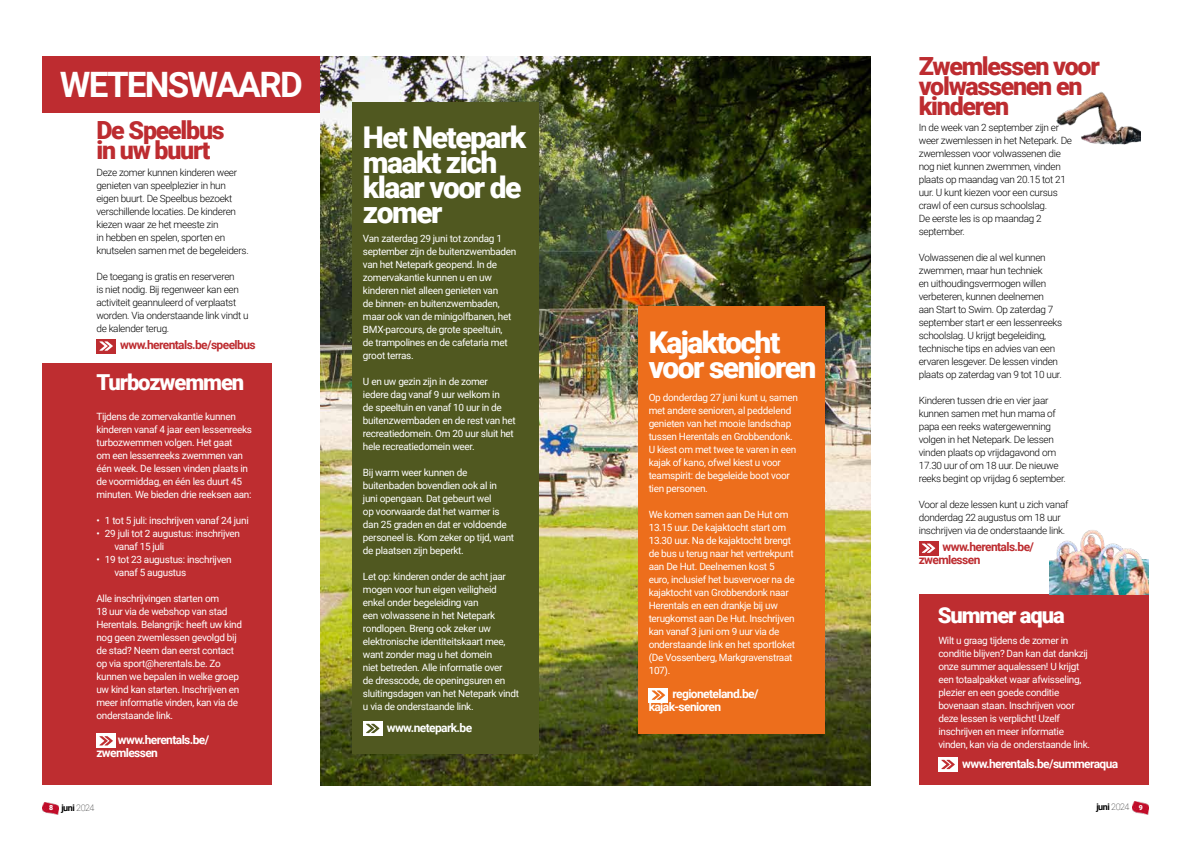
<style>
.page{position:relative;width:1191px;height:842px;background:#fff}
.page>*{position:absolute;margin:0;border:0;box-sizing:border-box;transform-origin:0 0}
.t1{font:700 35px "Roboto";letter-spacing:-.05em;color:#fff}
.t2{font:900 30px/25px "Roboto";letter-spacing:-.05em;color:#fff}
.t3{font:900 25px/20px "Roboto";letter-spacing:-.05em;color:#bd2c30}
.t4{font:900 22px "Roboto";letter-spacing:-.05em;color:#fff}
.t5{font:700 12px/13px "Roboto";letter-spacing:-.05em;color:#fff}
.t6{font:700 12px/13px "Roboto";letter-spacing:-.05em;color:#bd2c30}
.t7{font:10px/13px "Roboto";letter-spacing:-.03em;color:#fff}
.t8{font:300 10px/13px "Roboto";letter-spacing:-.03em;color:#000}
.t9{font:700 9px "Roboto";letter-spacing:-.05em;color:#000}
.s1{font-weight:900;font-size:7px;color:#fff}
.s2{font-weight:100}
</style>
<div class="page">
<img style="left:43px;top:802px;width:16px;height:12px">
<img style="left:1132px;top:802px;width:16px;height:12px">
<div style="left:43px;top:57px;width:277px;height:56px;background:#be2c30"></div>
<div style="left:918px;top:594px;width:230px;height:191px;background:#be2d30"></div>
<div style="left:938px;top:757px;width:20px;height:15px;background:#fff"></div>
<svg style="left:941px;top:760px;width:14px;height:9px"></svg>
<div style="left:918px;top:541px;width:20px;height:14px;background:#bd2c30"></div>
<svg style="left:922px;top:544px;width:13px;height:9px"></svg>
<div style="left:43px;top:363px;width:229px;height:422px;background:#be2d30"></div>
<div style="left:96px;top:734px;width:20px;height:14px;background:#fff"></div>
<svg style="left:99px;top:736px;width:14px;height:9px"></svg>
<img style="left:320px;top:57px;width:551px;height:728px">
<div style="left:352px;top:103px;width:187px;height:651px;background:#505820"></div>
<div style="left:363px;top:721px;width:19px;height:15px;background:#fff"></div>
<svg style="left:366px;top:724px;width:13px;height:9px"></svg>
<div style="left:96px;top:339px;width:20px;height:14px;background:#bd2c30"></div>
<svg style="left:99px;top:341px;width:14px;height:10px"></svg>
<img style="left:1049px;top:530px;width:99px;height:64px">
<img style="left:1056px;top:92px;width:85px;height:53px">
<div style="left:638px;top:307px;width:187px;height:427px;background:#ed6e1c"></div>
<div style="left:648px;top:688px;width:20px;height:14px;background:#fff"></div>
<svg style="left:651px;top:690px;width:14px;height:10px"></svg>
<h1 class="t1" style="left:60px;top:60px;width:244px">WETENSWAARD</h1>
<h3 class="t3" style="left:96px;top:119px;width:130px">De Speelbus in uw buurt</h3>
<p class="t8" style="left:96px;top:165px;width:154px">Deze zomer kunnen kinderen weer genieten van speelplezier in hun eigen buurt. De Speelbus bezoekt verschillende locaties. De kinderen kiezen waar ze het meeste zin<br>in hebben en spelen, sporten en knutselen samen met de begeleiders.</p>
<p class="t8" style="left:96px;top:269px;width:154px">De toegang is gratis en reserveren<br>is niet nodig. Bij regenweer kan een activiteit geannuleerd of verplaatst worden. Via onderstaande link vindt u de kalender terug.</p>
<p class="t6" style="left:120px;top:338px;width:137px">www.herentals.be/speelbus</p>
<h3 class="t4" style="left:96px;top:367px;width:149px">Turbozwemmen</h3>
<p class="t7" style="left:96px;top:410px;width:157px">Tijdens de zomervakantie kunnen kinderen vanaf 4 jaar een lessenreeks turbozwemmen volgen. Het gaat<br>om een lessenreeks zwemmen van één week. De lessen vinden plaats in de voormiddag, en één les duurt 45 minuten. We bieden drie reeksen aan:</p>
<p class="t7" style="left:96px;top:514px;width:154px">• 1 tot 5 juli: inschrijven vanaf 24 juni</p>
<p class="t7" style="left:114px;top:527px;width:127px;text-indent:-18px">• 29 juli tot 2 augustus: inschrijven vanaf 15 juli</p>
<p class="t7" style="left:114px;top:553px;width:119px;text-indent:-18px">• 19 tot 23 augustus: inschrijven vanaf 5 augustus</p>
<p class="t7" style="left:96px;top:592px;width:147px">Alle inschrijvingen starten om<br>18 uur via de webshop van stad<br>Herentals. Belangrijk: heeft uw kind nog geen zwemlessen gevolgd bij de stad? Neem dan eerst contact op via sport@herentals.be. Zo kunnen we bepalen in welke groep uw kind kan starten. Inschrijven en meer informatie vinden, kan via de onderstaande link.</p>
<p class="t5" style="left:96px;top:733px;width:114px;text-indent:21px">www.herentals.be/ zwemlessen</p>
<h2 class="t2" style="left:363px;top:124px;width:165px">Het Netepark maakt zich klaar voor de zomer</h2>
<p class="t7" style="left:363px;top:232px;width:155px">Van zaterdag 29 juni tot zondag 1 september zijn de buitenzwembaden van het Netepark geopend. In de zomervakantie kunnen u en uw kinderen niet alleen genieten van<br>de binnen- en buitenzwembaden, maar ook van de minigolfbanen, het<br>BMX-parcours, de grote speeltuin,<br>de trampolines en de cafetaria met groot terras.</p>
<p class="t7" style="left:363px;top:375px;width:154px">U en uw gezin zijn in de zomer iedere dag vanaf 9 uur welkom in<br>de speeltuin en vanaf 10 uur in de buitenzwembaden en de rest van het recreatiedomein. Om 20 uur sluit het hele recreatiedomein weer.</p>
<p class="t7" style="left:363px;top:466px;width:153px">Bij warm weer kunnen de buitenbaden bovendien ook al in juni opengaan. Dat gebeurt wel<br>op voorwaarde dat het warmer is dan 25 graden en dat er voldoende personeel is. Kom zeker op tijd, want de plaatsen zijn beperkt.</p>
<p class="t7" style="left:363px;top:570px;width:157px">Let op: kinderen onder de acht jaar mogen voor hun eigen veiligheid enkel onder begeleiding van<br>een volwassene in het Netepark rondlopen. Breng ook zeker uw elektronische identiteitskaart mee, want zonder mag u het domein<br>niet betreden. Alle informatie over<br>de dresscode, de openingsuren en sluitingsdagen van het Netepark vindt u via de onderstaande link.</p>
<p class="t5" style="left:387px;top:720px;width:87px">www.netepark.be</p>
<h2 class="t2" style="left:648px;top:329px;width:169px">Kajaktocht voor senioren</h2>
<p class="t7" style="left:648px;top:391px;width:151px">Op donderdag 27 juni kunt u, samen met andere senioren, al peddelend genieten van het mooie landschap tussen Herentals en Grobbendonk.<br>U kiest om met twee te varen in een kajak of kano, ofwel kiest u voor teamspirit: de begeleide boot voor tien personen.</p>
<p class="t7" style="left:648px;top:508px;width:148px">We komen samen aan De Hut om<br>13.15 uur. De kajaktocht start om<br>13.30 uur. Na de kajaktocht brengt de bus u terug naar het vertrekpunt aan De Hut. Deelnemen kost 5 euro, inclusief het busvervoer na de kajaktocht van Grobbendonk naar<br>Herentals en een drankje bij uw terugkomst aan De Hut. Inschrijven kan vanaf 3 juni om 9 uur via de onderstaande link en het sportloket (De Vossenberg, Markgravenstraat<br>107).</p>
<p class="t5" style="left:648px;top:687px;width:111px;text-indent:24px">regioneteland.be/ kajak-senioren</p>
<h3 class="t3" style="left:918px;top:56px;width:182px">Zwemlessen voor volwassenen en kinderen</h3>
<p class="t8" style="left:918px;top:120px;width:155px">In de week van 2 september zijn er weer zwemlessen in het Netepark. De zwemlessen voor volwassenen die nog niet kunnen zwemmen, vinden plaats op maandag van 20.15 tot 21 uur. U kunt kiezen voor een cursus crawl of een cursus schoolslag.<br>De eerste les is op maandag 2 september.</p>
<p class="t8" style="left:918px;top:250px;width:145px">Volwassenen die al wel kunnen zwemmen, maar hun techniek<br>en uithoudingsvermogen willen verbeteren, kunnen deelnemen<br>aan Start to Swim. Op zaterdag 7 september start er een lessenreeks schoolslag. U krijgt begeleiding, technische tips en advies van een ervaren lesgever. De lessen vinden plaats op zaterdag van 9 tot 10 uur.</p>
<p class="t8" style="left:918px;top:393px;width:149px">Kinderen tussen drie en vier jaar kunnen samen met hun mama of papa een reeks watergewenning volgen in het Netepark. De lessen vinden plaats op vrijdagavond om<br>17.30 uur of om 18 uur. De nieuwe reeks begint op vrijdag 6 september.</p>
<p class="t8" style="left:918px;top:497px;width:151px">Voor al deze lessen kunt u zich vanaf donderdag 22 augustus om 18 uur inschrijven via de onderstaande link.</p>
<p class="t6" style="left:918px;top:540px;width:117px;text-indent:24px">www.herentals.be/ zwemlessen</p>
<h3 class="t4" style="left:937px;top:600px;width:128px">Summer aqua</h3>
<p class="t7" style="left:938px;top:633px;width:153px">Wilt u graag tijdens de zomer in conditie blijven? Dan kan dat dankzij onze summer aqualessen! U krijgt een totaalpakket waar afwisseling, plezier en een goede conditie bovenaan staan. Inschrijven voor deze lessen is verplicht! Uzelf inschrijven en meer informatie vinden, kan via de onderstaande link.</p>
<p class="t5" style="left:962px;top:756px;width:158px">www.herentals.be/summeraqua</p>
<p class="t9" style="left:49px;top:801px;width:47px"><span class="s1">8</span> juni <span class="s2">2024</span></p>
<p class="t9" style="left:1096px;top:801px;width:48px">juni <span class="s2">2024</span> <span class="s1">9</span></p>
</div>
